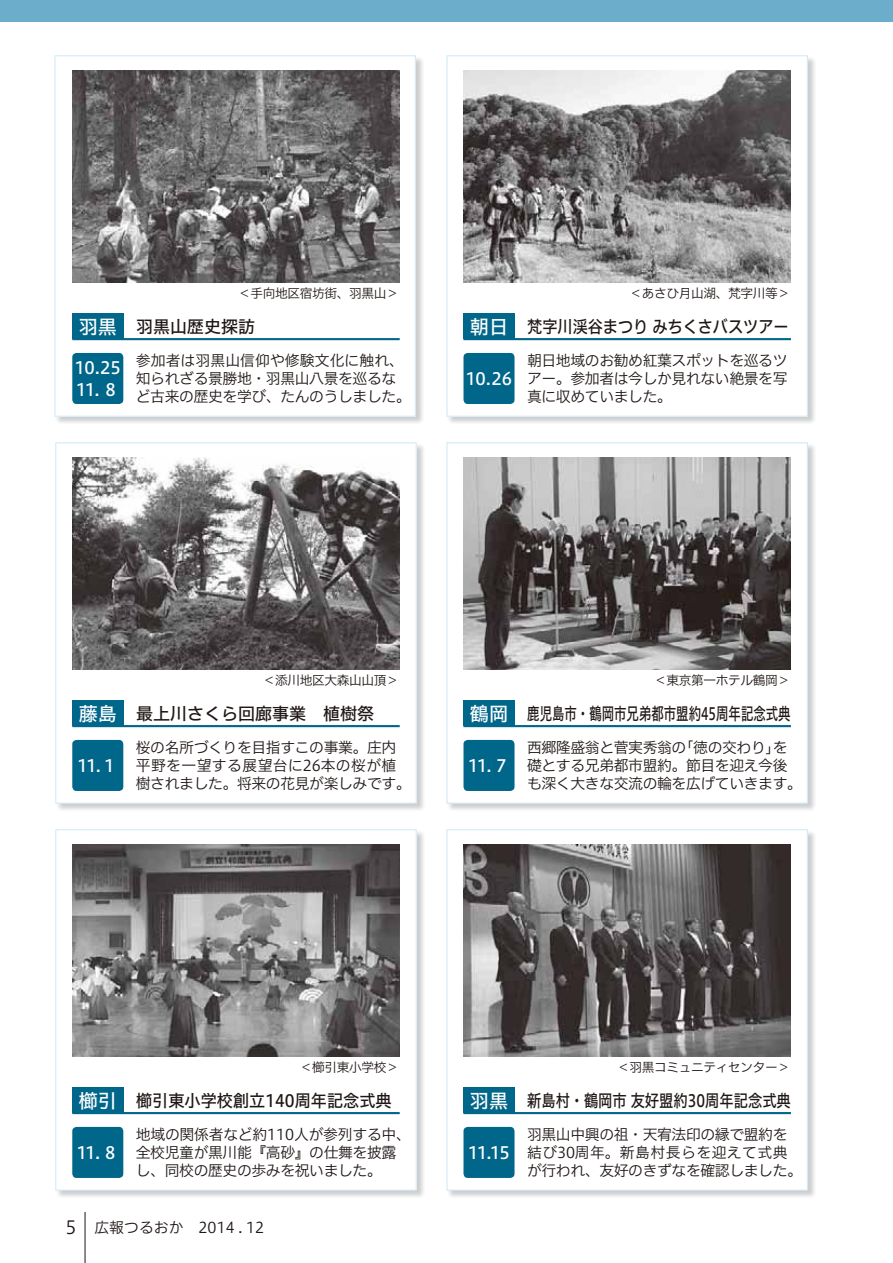
<style>
.page{position:relative;width:893px;height:1263px;background:#fff}
.page>*{position:absolute;margin:0;border:0;box-sizing:border-box;transform-origin:0 0}
.t1{font:16.95px "Hiragino UD Sans F Std W5 90 msp RKSJ H";letter-spacing:-.075em;color:#fff}
.t2{font:16.95px "Hiragino UD Sans F Std W5 90 msp RKSJ H";color:#1f1715}
.t3{font:16.95px "Hiragino UD Sans F Std W5 90 msp RKSJ H";color:#1f1715;scale:.73 1}
.t4{font:16.95px "Hiragino UD Sans F Std W5 90 msp RKSJ H";color:#1f1715;scale:.84 1}
.t5{font:16.95px "Hiragino UD Sans F Std W5 90 msp RKSJ H";color:#1f1715;scale:.89 1}
.t6{font:16.95px "Hiragino UD Sans F Std W5 90 msp RKSJ H";color:#1f1715;scale:.95 1}
.t7{font:14.85px/18px "Hiragino UD Sans F Std N W3 90 msp RKSJ H";letter-spacing:-.03em;color:#1f1715}
.t8{font:14.85px "Hiragino UD Sans F Std N W3 90 msp RKSJ H";color:#1f1715}
.t9{font:12.75px "Hiragino UD Sans F Std N W3 90 msp RKSJ H";letter-spacing:-.035em;color:#1f1715}
.s1{font-size:19.2px;color:#fff}
.s2{font-family:"Hiragino UD Sans F Std W3 90 msp RKSJ H"}
.s3{font-size:18px}
</style>
<div class="page">
<hr style="left:85px;top:1212px;width:1px;height:51px;background:#1f1715">
<img style="left:57px;top:58px;width:366px;height:365px">
<div style="left:55px;top:56px;width:360px;height:360px;background:#fff"></div>
<div style="left:54px;top:55px;width:362px;height:362px;border:1px solid #d1e9f7"></div>
<img style="left:72px;top:70px;width:328px;height:213px">
<div style="left:72px;top:314px;width:51px;height:25px;background:#00668a"></div>
<hr style="left:72px;top:338px;width:328px;height:2px;background:#00668a">
<div style="left:72px;top:353px;width:51px;height:51px;background:#00668a;border-radius:4px"></div>
<div style="left:0;top:0;width:893px;height:21px;background:#6cadcb"></div>
<img style="left:449px;top:58px;width:366px;height:365px">
<div style="left:447px;top:56px;width:360px;height:360px;background:#fff"></div>
<div style="left:446px;top:55px;width:362px;height:362px;border:1px solid #d1e9f7"></div>
<img style="left:463px;top:70px;width:328px;height:213px">
<div style="left:463px;top:314px;width:51px;height:25px;background:#00668a"></div>
<hr style="left:463px;top:338px;width:328px;height:2px;background:#00668a">
<div style="left:463px;top:353px;width:51px;height:51px;background:#00668a;border-radius:4px"></div>
<img style="left:58px;top:445px;width:366px;height:365px">
<div style="left:56px;top:443px;width:360px;height:360px;background:#fff"></div>
<div style="left:55px;top:442px;width:362px;height:362px;border:1px solid #d1e9f7"></div>
<img style="left:72px;top:457px;width:328px;height:213px">
<div style="left:72px;top:701px;width:51px;height:25px;background:#00668a"></div>
<hr style="left:72px;top:725px;width:328px;height:2px;background:#00668a">
<div style="left:72px;top:740px;width:51px;height:51px;background:#00668a;border-radius:4px"></div>
<img style="left:449px;top:445px;width:366px;height:365px">
<div style="left:447px;top:443px;width:360px;height:360px;background:#fff"></div>
<div style="left:446px;top:442px;width:362px;height:362px;border:1px solid #d1e9f7"></div>
<img style="left:463px;top:457px;width:328px;height:212px">
<div style="left:463px;top:701px;width:51px;height:25px;background:#00668a"></div>
<hr style="left:463px;top:725px;width:328px;height:2px;background:#00668a">
<div style="left:463px;top:740px;width:51px;height:51px;background:#00668a;border-radius:4px"></div>
<img style="left:58px;top:832px;width:366px;height:365px">
<div style="left:56px;top:830px;width:360px;height:360px;background:#fff"></div>
<div style="left:55px;top:829px;width:362px;height:362px;border:1px solid #d1e9f7"></div>
<img style="left:72px;top:844px;width:328px;height:213px">
<div style="left:72px;top:1087px;width:51px;height:26px;background:#00668a"></div>
<hr style="left:72px;top:1112px;width:328px;height:2px;background:#00668a">
<div style="left:72px;top:1127px;width:51px;height:51px;background:#00668a;border-radius:4px"></div>
<img style="left:449px;top:832px;width:366px;height:365px">
<div style="left:447px;top:830px;width:360px;height:360px;background:#fff"></div>
<div style="left:446px;top:829px;width:362px;height:362px;border:1px solid #d1e9f7"></div>
<img style="left:463px;top:844px;width:328px;height:213px">
<div style="left:463px;top:1087px;width:51px;height:26px;background:#00668a"></div>
<hr style="left:463px;top:1112px;width:328px;height:2px;background:#00668a">
<div style="left:463px;top:1127px;width:51px;height:51px;background:#00668a;border-radius:4px"></div>
<p class="t9" style="left:238px;top:289px;width:162px">＜手向地区宿坊街、羽黒山＞</p>
<p class="t2" style="left:79px;top:320px;width:178px"><span class="s1">羽黒</span> 羽黒山歴史探訪</p>
<p class="t7" style="left:136px;top:353px;width:277px">参加者は羽黒山信仰や修験文化に触れ、知られざる景勝地・羽黒山八景を巡るなど古来の歴史を学び、たんのうしました。</p>
<p class="t1" style="left:75px;top:362px;width:48px">10.25</p>
<p class="t1" style="left:76px;top:383px;width:45px">11. ８</p>
<p class="t9" style="left:629px;top:289px;width:162px">＜あさひ月山湖、梵字川等＞</p>
<p class="t5" style="left:470px;top:320px;width:360px"><span class="s1">朝日</span> 梵字川渓谷まつり みちくさバスツアー</p>
<p class="t7" style="left:527px;top:353px;width:262px;text-align:justify">朝日地域のお勧め紅葉スポットを巡るツアー。参加者は今しか見れない絶景を写真に収めていました。</p>
<p class="t1" style="left:466px;top:372px;width:48px">10.26</p>
<p class="t9" style="left:263px;top:676px;width:138px">＜添川地区大森山山頂＞</p>
<p class="t9" style="left:654px;top:676px;width:138px">＜東京第一ホテル鶴岡＞</p>
<p class="t2" style="left:79px;top:707px;width:297px"><span class="s1">藤島</span> 最上川さくら回廊事業　植樹祭</p>
<p class="t7" style="left:136px;top:740px;width:277px">桜の名所づくりを目指すこの事業。庄内平野を一望する展望台に26本の桜が植樹されました。将来の花見が楽しみです。</p>
<p class="t1" style="left:77px;top:759px;width:42px">11.１</p>
<p class="t3" style="left:470px;top:707px;width:441px"><span class="s1">鶴岡</span> 鹿児島市・鶴岡市兄弟都市盟約45周年記念式典</p>
<p class="t7" style="left:527px;top:740px;width:277px">西郷隆盛翁と菅実秀翁の「徳の交わり」を礎とする兄弟都市盟約。節目を迎え今後も深く大きな交流の輪を広げていきます。</p>
<p class="t1" style="left:468px;top:759px;width:43px">11.７</p>
<p class="t9" style="left:300px;top:1063px;width:101px">＜<span class="s2">櫛</span>引東小学校＞</p>
<p class="t9" style="left:617px;top:1063px;width:175px">＜羽黒コミュニティセンター＞</p>
<p class="t6" style="left:79px;top:1094px;width:331px"><span class="s1">櫛引</span> 櫛引東小学校創立140周年記念式典</p>
<p class="t7" style="left:136px;top:1127px;width:277px">地域の関係者など約110人が参列する中、全校児童が黒川能『高砂』の仕舞を披露し、同校の歴史の歩みを祝いました。</p>
<p class="t1" style="left:77px;top:1146px;width:44px">11.８</p>
<p class="t4" style="left:470px;top:1094px;width:384px"><span class="s1">羽黒</span> 新島村・鶴岡市 友好盟約30周年記念式典</p>
<p class="t7" style="left:527px;top:1127px;width:277px">羽黒山中興の祖・天宥法印の縁で盟約を結び30周年。新島村長らを迎えて式典が行われ、友好のきずなを確認しました。</p>
<p class="t1" style="left:468px;top:1146px;width:43px">11.15</p>
<p class="t8" style="left:66px;top:1221px;width:200px"><span class="s3">5</span> 広報つるおか　2014 . 12</p>
</div>
